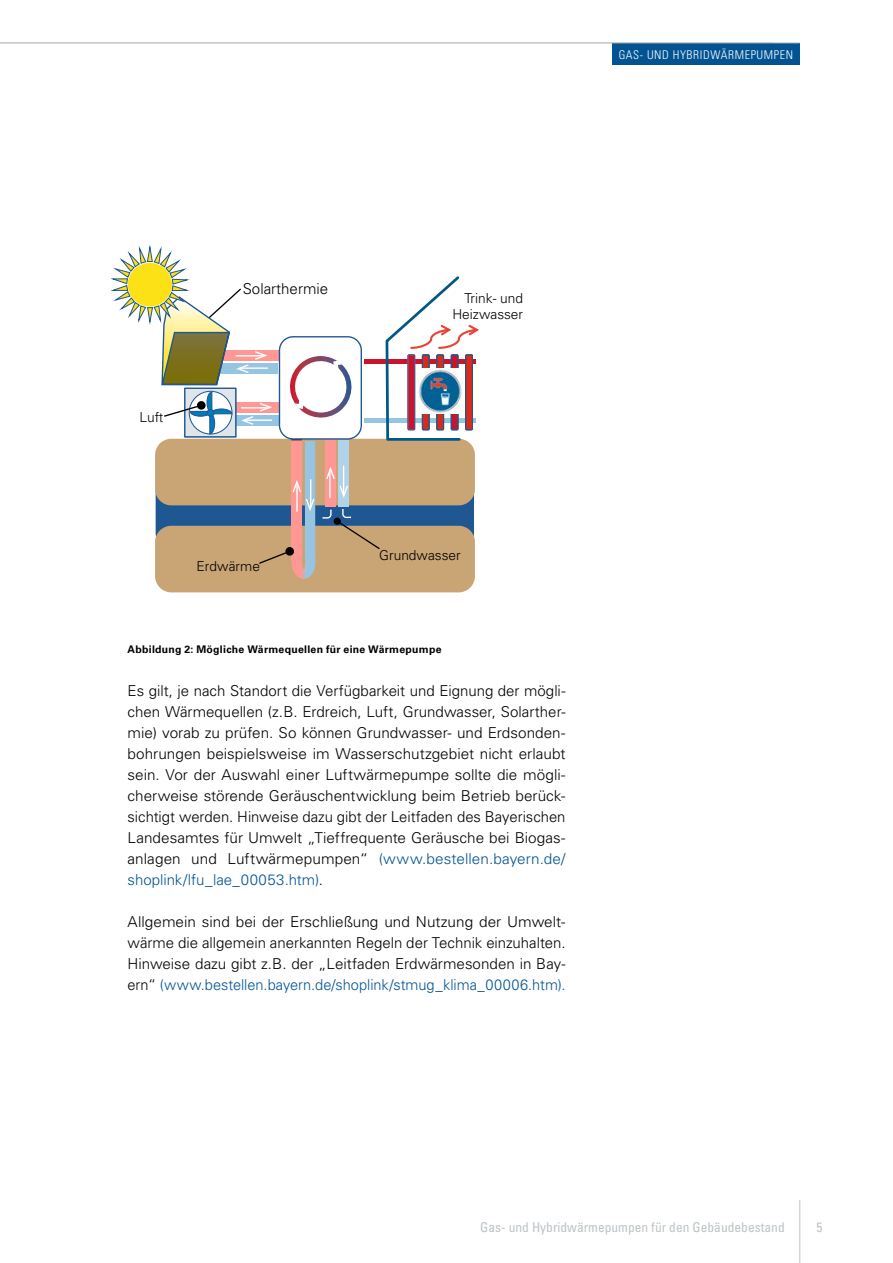
<style>
.page{position:relative;width:893px;height:1263px;background:#fff}
.page>*{position:absolute;margin:0;border:0;box-sizing:border-box;transform-origin:0 0}
.t1{font:300 15px/21px "Univers LT";color:#000;text-align:justify}
.t2{font:300 13.65px/16.5px "Univers LT";color:#000;text-align:right}
.t3{font:condensed 13.5px "Univers LT";color:#bec3c6}
.t4{font:300 condensed 12px "Univers LT";letter-spacing:.05em;color:#fff}
.t5{font:700 10.5px "Univers LT";letter-spacing:.025em;color:#000}
.s1{color:#025391}
</style>
<div class="page">
<div style="left:612px;top:43px;width:187px;height:21px;background:#025391"></div>
<hr style="left:0;top:43px;width:799px;height:1px;background:#bec3c6">
<hr style="left:799px;top:1200px;width:1px;height:63px;background:#bec3c6">
<div style="left:155px;top:526px;width:320px;height:66px;border:15px solid #c9a474;border-radius:9px"></div>
<svg style="left:112px;top:245px;width:367px;height:334px"></svg>
<p class="t4" style="left:619px;top:47px;width:176px">GAS- UND HYBRIDWÄRMEPUMPEN</p>
<p class="t2" style="left:140px;top:409px;width:25px">Luft</p>
<p class="t1" style="left:243px;top:278px;width:87px">Solarthermie</p>
<p class="t2" style="left:197px;top:558px;width:65px">Erdwärme</p>
<p class="t2" style="left:452px;top:290px;width:72px">Trink- und<br>Heizwasser</p>
<p class="t2" style="left:379px;top:547px;width:83px">Grundwasser</p>
<p class="t5" style="left:128px;top:643px;width:316px">Abbildung 2: Mögliche Wärmequellen für eine Wärmepumpe</p>
<p class="t1" style="left:128px;top:680px;width:439px">Es gilt, je nach Standort die Verfügbarkeit und Eignung der mögli&shy;chen Wärmequellen (z.B. Erdreich, Luft, Grundwasser, Solarther&shy;mie) vorab zu prüfen. So können Grundwasser- und Erdsonden&shy;bohrungen beispielsweise im Wasserschutzgebiet nicht erlaubt sein. Vor der Auswahl einer Luftwärmepumpe sollte die mögli&shy;cherweise störende Geräuschentwicklung beim Betrieb berück&shy;sichtigt werden. Hinweise dazu gibt der Leitfaden des Bayerischen Landesamtes für Umwelt „Tieffrequente Geräusche bei Biogas&shy;anlagen und Luftwärmepumpen“ <span class="s1">(www.bestellen.bayern.de/ shoplink/lfu_lae_00053.htm)</span>.</p>
<p class="t1" style="left:128px;top:911px;width:439px">Allgemein sind bei der Erschließung und Nutzung der Umwelt&shy;wärme die allgemein anerkannten Regeln der Technik einzuhalten.<br>Hinweise dazu gibt z.B. der „Leitfaden Erdwärmesonden in Bay&shy;ern“ <span class="s1">(www.bestellen.bayern.de/shoplink/stmug_klima_00006.htm).</span></p>
<p class="t3" style="left:480px;top:1218px;width:306px">Gas- und Hybridwärmepumpen für den Gebäudebestand</p>
<p class="t3" style="left:816px;top:1218px;width:7px">5</p>
</div>
